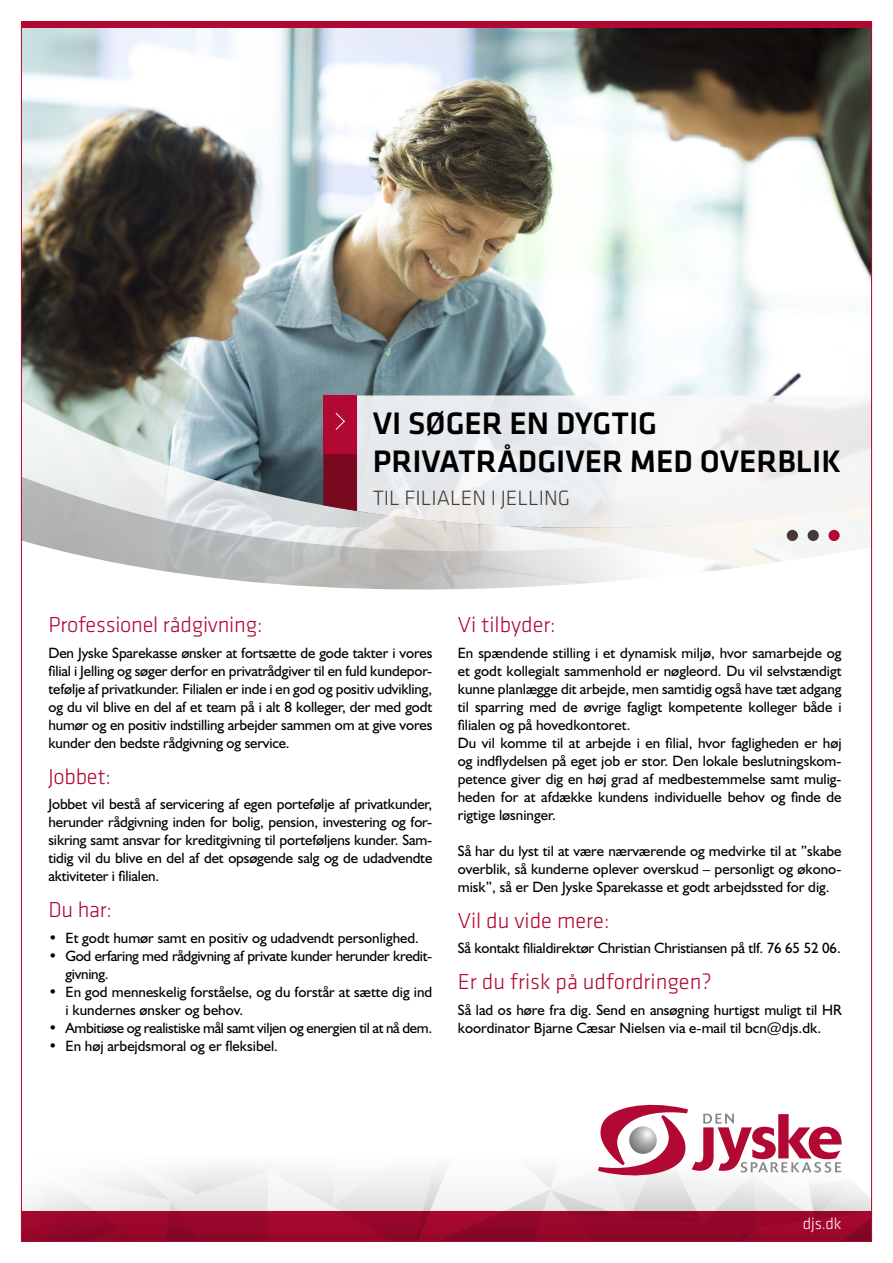
<style>
.page{position:relative;width:893px;height:1263px;background:#fff}
.page>*{position:absolute;margin:0;border:0;box-sizing:border-box;transform-origin:0 0}
.t1{font:500 32.25px/38px "Klavika";color:#000}
.t2{font:300 22.5px "Klavika";letter-spacing:-.005em;color:#b10933}
.t3{font:300 21.45px "Klavika";color:#453a36}
.t4{font:300 16.5px "Klavika";color:#fff}
.t5{font:15px/18px "Humanist 521 BT";color:#000;text-align:justify}
.t6{font:15px/18px "Humanist 521 BT";letter-spacing:-.02em;color:#000}
</style>
<div class="page">
<img style="left:23px;top:28px;width:847px;height:367px">
<svg style="left:23px;top:395px;width:847px;height:37px"></svg>
<svg style="left:23px;top:432px;width:847px;height:158px"></svg>
<svg style="left:335px;top:412px;width:10px;height:18px"></svg>
<div style="left:787px;top:530px;width:11px;height:11px;background:#453a36;border-radius:50%"></div>
<div style="left:828px;top:530px;width:12px;height:11px;background:#b10933;border-radius:50%"></div>
<div style="left:808px;top:530px;width:11px;height:11px;background:#453a36;border-radius:50%"></div>
<svg style="left:23px;top:1105px;width:847px;height:135px"></svg>
<div style="left:21px;top:21px;width:851px;height:7px;background:#b10933"></div>
<h1 class="t1" style="left:373px;top:404px;width:470px">VI SØGER EN DYGTIG<br>PRIVATRÅDGIVER MED OVERBLIK</h1>
<h3 class="t3" style="left:373px;top:485px;width:199px">TIL FILIALEN I JELLING</h3>
<h2 class="t2" style="left:49px;top:611px;width:215px">Professionel rådgivning:</h2>
<p class="t5" style="left:49px;top:643px;width:385px">Den Jyske Sparekasse ønsker at fortsætte de gode takter i vores filial i Jelling og søger derfor en privatrådgiver til en fuld kundepor&shy;tefølje af privatkunder. Filialen er inde i en god og positiv udvikling, og du vil blive en del af et team på i alt 8 kolleger, der med godt humør og en positiv indstilling arbejder sammen om at give vores kunder den bedste rådgivning og service.</p>
<h2 class="t2" style="left:49px;top:763px;width:64px">Jobbet:</h2>
<p class="t5" style="left:49px;top:795px;width:385px">Jobbet vil bestå af servicering af egen portefølje af privatkunder, herunder rådgivning inden for bolig, pension, investering og for&shy;sikring samt ansvar for kreditgivning til porteføljens kunder. Sam&shy;tidig vil du blive en del af det opsøgende salg og de udadvendte aktiviteter i filialen.</p>
<h2 class="t2" style="left:49px;top:896px;width:65px">Du har:</h2>
<p class="t5" style="left:49px;top:928px;width:372px">• Et godt humør samt en positiv og udadvendt personlighed.</p>
<p class="t6" style="left:66px;top:946px;width:368px;text-indent:-17px">• God erfaring med rådgivning af private kunder herunder kredit&shy;givning.</p>
<p class="t5" style="left:66px;top:982px;width:368px;text-indent:-17px">• En god menneskelig forståelse, og du forstår at sætte dig ind i kundernes ønsker og behov.</p>
<p class="t6" style="left:49px;top:1018px;width:385px">• Ambitiøse og realistiske mål samt viljen og energien til at nå dem.</p>
<p class="t5" style="left:49px;top:1036px;width:231px">• En høj arbejdsmoral og er fleksibel.</p>
<h2 class="t2" style="left:458px;top:611px;width:99px">Vi tilbyder:</h2>
<p class="t5" style="left:458px;top:643px;width:385px;text-align:left">En spændende stilling i et dynamisk miljø, hvor samarbejde og et godt kollegialt sammenhold er nøgleord. Du vil selvstændigt kunne planlægge dit arbejde, men samtidig også have tæt adgang til sparring med de øvrige fagligt kompetente kolleger både i filialen og på hovedkontoret.<br>Du vil komme til at arbejde i en filial, hvor fagligheden er høj og indflydelsen på eget job er stor. Den lokale beslutningskom&shy;petence giver dig en høj grad af medbestemmelse samt mulig&shy;heden for at afdække kundens individuelle behov og finde de rigtige løsninger.</p>
<p class="t5" style="left:458px;top:841px;width:385px">Så har du lyst til at være nærværende og medvirke til at ”skabe overblik, så kunderne oplever overskud – personligt og økono&shy;misk”, så er Den Jyske Sparekasse et godt arbejdssted for dig.</p>
<h2 class="t2" style="left:458px;top:907px;width:153px">Vil du vide mere:</h2>
<p class="t5" style="left:458px;top:939px;width:384px">Så kontakt filialdirektør Christian Christiansen på tlf. 76 65 52 06.</p>
<h2 class="t2" style="left:458px;top:968px;width:255px">Er du frisk på udfordringen?</h2>
<p class="t5" style="left:458px;top:1000px;width:385px">Så lad os høre fra dig. Send en ansøgning hurtigst muligt til HR koordinator Bjarne Cæsar Nielsen via e-mail til bcn@djs.dk.</p>
<p class="t4" style="left:803px;top:1214px;width:40px">djs.dk</p>
</div>
